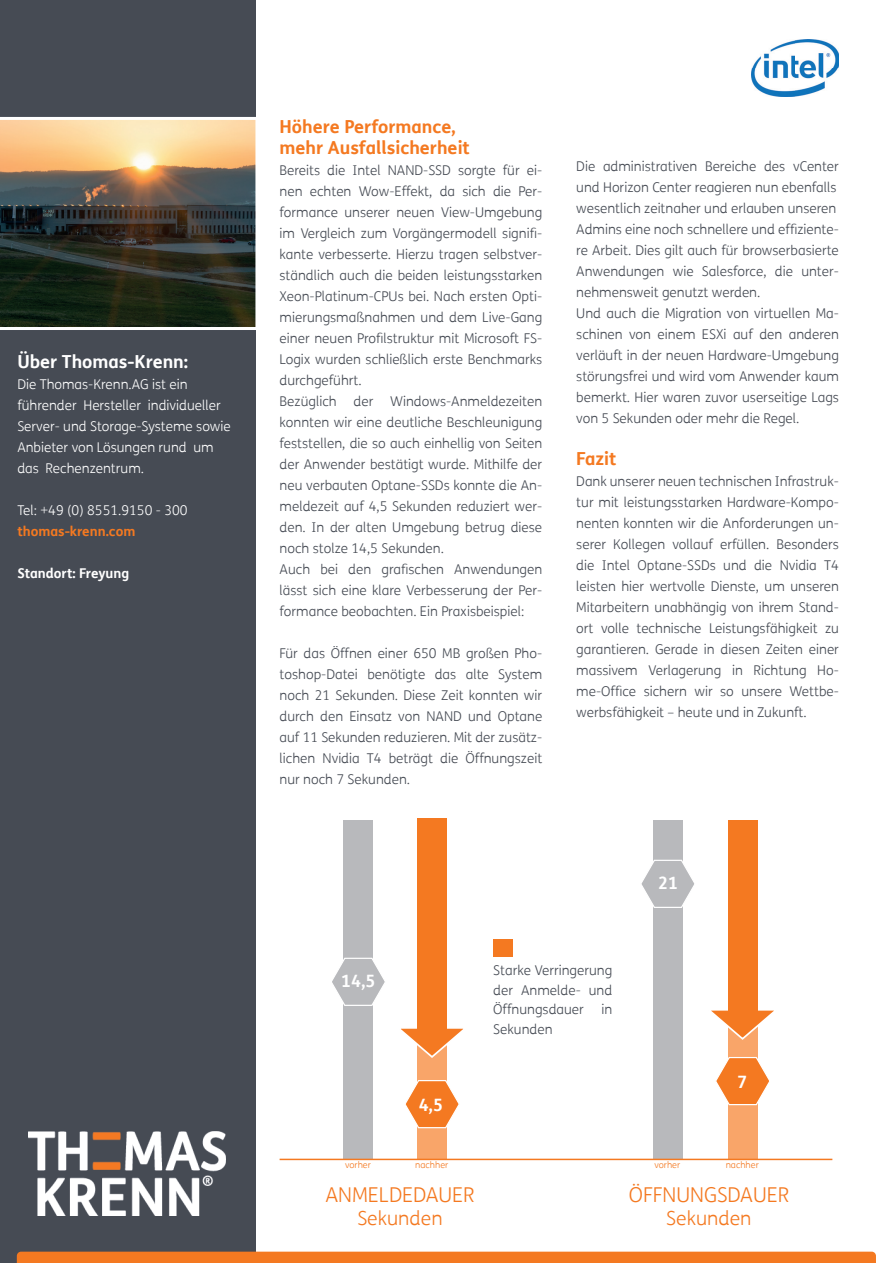
<style>
.page{position:relative;width:893px;height:1263px;background:#fff}
.page>*{position:absolute;margin:0;border:0;box-sizing:border-box;transform-origin:0 0}
.t1{font:300 20.55px "FS Me";color:#f47921}
.t2{font:300 19.35px "FS Me";color:#f47921}
.t3{font:700 18px/21px "FS Me";color:#f47921}
.t4{font:700 18px "FS Me";color:#fff}
.t5{font:700 17.1px "FS Me";color:#fff}
.t6{font:300 13.5px/21px "FS Me";color:#464b54;text-align:justify}
.t7{font:300 13.5px/21px "FS Me";color:#fff}
.t8{font:700 13.5px "FS Me";color:#f47921}
.t9{font:700 13.5px "FS Me";color:#fff}
.t10{font:300 9px "FS Me";color:#f47921}
</style>
<div class="page">
<div style="left:0;top:0;width:256px;height:1263px;background:#464b54"></div>
<svg style="left:17px;top:1251px;width:859px;height:12px;background:#f17d2a"></svg>
<img style="left:28px;top:1131px;width:197px;height:85px">
<svg style="left:0;top:117px;width:256px;height:213px;background:#67604c"></svg>
<img style="left:752px;top:39px;width:87px;height:58px">
<div style="left:344px;top:820px;width:29px;height:338px;background:#b8b9bc"></div>
<div style="left:417px;top:819px;width:29px;height:340px;background:#f9a569"></div>
<div style="left:653px;top:820px;width:29px;height:338px;background:#b8b9bc"></div>
<div style="left:728px;top:820px;width:29px;height:339px;background:#f9a569"></div>
<svg style="left:332px;top:957px;width:53px;height:49px"></svg>
<svg style="left:641px;top:859px;width:53px;height:49px"></svg>
<svg style="left:405px;top:1079px;width:54px;height:50px"></svg>
<svg style="left:716px;top:1056px;width:53px;height:50px"></svg>
<svg style="left:401px;top:1026px;width:62px;height:33px"></svg>
<svg style="left:711px;top:1008px;width:63px;height:33px"></svg>
<div style="left:417px;top:819px;width:29px;height:215px;background:#f47921"></div>
<div style="left:728px;top:820px;width:29px;height:198px;background:#f47921"></div>
<div style="left:493px;top:939px;width:19px;height:17px;background:#f47921"></div>
<hr style="left:280px;top:1159px;width:552px;height:1px;background:#f47921">
<h3 class="t4" style="left:17px;top:348px;width:172px">Über Thomas-Krenn:</h3>
<p class="t7" style="left:17px;top:374px;width:215px">Die Thomas-Krenn.AG ist ein führender Hersteller individueller<br>Server- und Storage-Systeme sowie<br>Anbieter von Lösungen rund um das Rechenzentrum.</p>
<p class="t7" style="left:17px;top:500px;width:172px">Tel: +49 (0) 8551.9150 - 300</p>
<p class="t8" style="left:17px;top:521px;width:120px">thomas-krenn.com</p>
<p class="t9" style="left:17px;top:563px;width:113px">Standort: Freyung</p>
<h3 class="t3" style="left:280px;top:115px;width:192px">Höhere Performance, mehr Ausfallsicherheit</h3>
<p class="t6" style="left:280px;top:159px;width:264px;text-align:left">Bereits die Intel NAND-SSD sorgte für ei&shy;nen echten Wow-Effekt, da sich die Per&shy;formance unserer neuen View-Umgebung im Vergleich zum Vorgängermodell signifi&shy;kante verbesserte. Hierzu tragen selbstver&shy;ständlich auch die beiden leistungsstarken Xeon-Platinum-CPUs bei. Nach ersten Opti&shy;mierungsmaßnahmen und dem Live-Gang einer neuen Profilstruktur mit Microsoft FS-Logix wurden schließlich erste Benchmarks durchgeführt.<br>Bezüglich der Windows-Anmeldezeiten konnten wir eine deutliche Beschleunigung feststellen, die so auch einhellig von Seiten der Anwender bestätigt wurde. Mithilfe der neu verbauten Optane-SSDs konnte die An&shy;meldezeit auf 4,5 Sekunden reduziert wer&shy;den. In der alten Umgebung betrug diese noch stolze 14,5 Sekunden.<br>Auch bei den grafischen Anwendungen lässt sich eine klare Verbesserung der Per&shy;formance beobachten. Ein Praxisbeispiel:</p>
<p class="t6" style="left:280px;top:642px;width:264px">Für das Öffnen einer 650 MB großen Pho&shy;toshop-Datei benötigte das alte System noch 21 Sekunden. Diese Zeit konnten wir durch den Einsatz von NAND und Optane auf 11 Sekunden reduzieren. Mit der zusätz&shy;lichen Nvidia T4 beträgt die Öffnungszeit nur noch 7 Sekunden.</p>
<p class="t6" style="left:576px;top:156px;width:264px;text-align:left">Die administrativen Bereiche des vCenter und Horizon Center reagieren nun ebenfalls wesentlich zeitnaher und erlauben unseren Admins eine noch schnellere und effiziente&shy;re Arbeit. Dies gilt auch für browserbasierte Anwendungen wie Salesforce, die unter&shy;nehmensweit genutzt werden.<br>Und auch die Migration von virtuellen Ma&shy;schinen von einem ESXi auf den anderen verläuft in der neuen Hardware-Umgebung störungsfrei und wird vom Anwender kaum bemerkt. Hier waren zuvor userseitige Lags von 5 Sekunden oder mehr die Regel.</p>
<h3 class="t3" style="left:576px;top:447px;width:42px">Fazit</h3>
<p class="t6" style="left:576px;top:471px;width:264px">Dank unserer neuen technischen Infrastruk&shy;tur mit leistungsstarken Hardware-Kompo&shy;nenten konnten wir die Anforderungen un&shy;serer Kollegen vollauf erfüllen. Besonders die Intel Optane-SSDs und die Nvidia T4 leisten hier wertvolle Dienste, um unseren Mitarbeitern unabhängig von ihrem Stand&shy;ort volle technische Leistungsfähigkeit zu garantieren. Gerade in diesen Zeiten einer massivem Verlagerung in Richtung Ho&shy;me-Office sichern wir so unsere Wettbe&shy;werbsfähigkeit – heute und in Zukunft.</p>
<p class="t5" style="left:658px;top:870px;width:22px">21</p>
<p class="t5" style="left:341px;top:968px;width:36px">14,5</p>
<p class="t5" style="left:419px;top:1091px;width:26px">4,5</p>
<p class="t6" style="left:493px;top:960px;width:121px;line-height:19.5px">Starke Verringerung der Anmelde- und Öffnungsdauer</p>
<p class="t6" style="left:601px;top:999px;width:12px">in</p>
<p class="t6" style="left:493px;top:1018px;width:61px">Sekunden</p>
<p class="t5" style="left:737px;top:1068px;width:12px">7</p>
<p class="t10" style="left:345px;top:1159px;width:27px">vorher</p>
<p class="t10" style="left:415px;top:1159px;width:35px">nachher</p>
<p class="t10" style="left:654px;top:1159px;width:27px">vorher</p>
<p class="t10" style="left:726px;top:1159px;width:35px">nachher</p>
<h1 class="t1" style="left:325px;top:1181px;width:151px">ANMELDEDAUER</h1>
<h2 class="t2" style="left:357px;top:1205px;width:87px">Sekunden</h2>
<h1 class="t1" style="left:629px;top:1181px;width:162px">ÖFFNUNGSDAUER</h1>
<h2 class="t2" style="left:666px;top:1205px;width:87px">Sekunden</h2>
</div>
